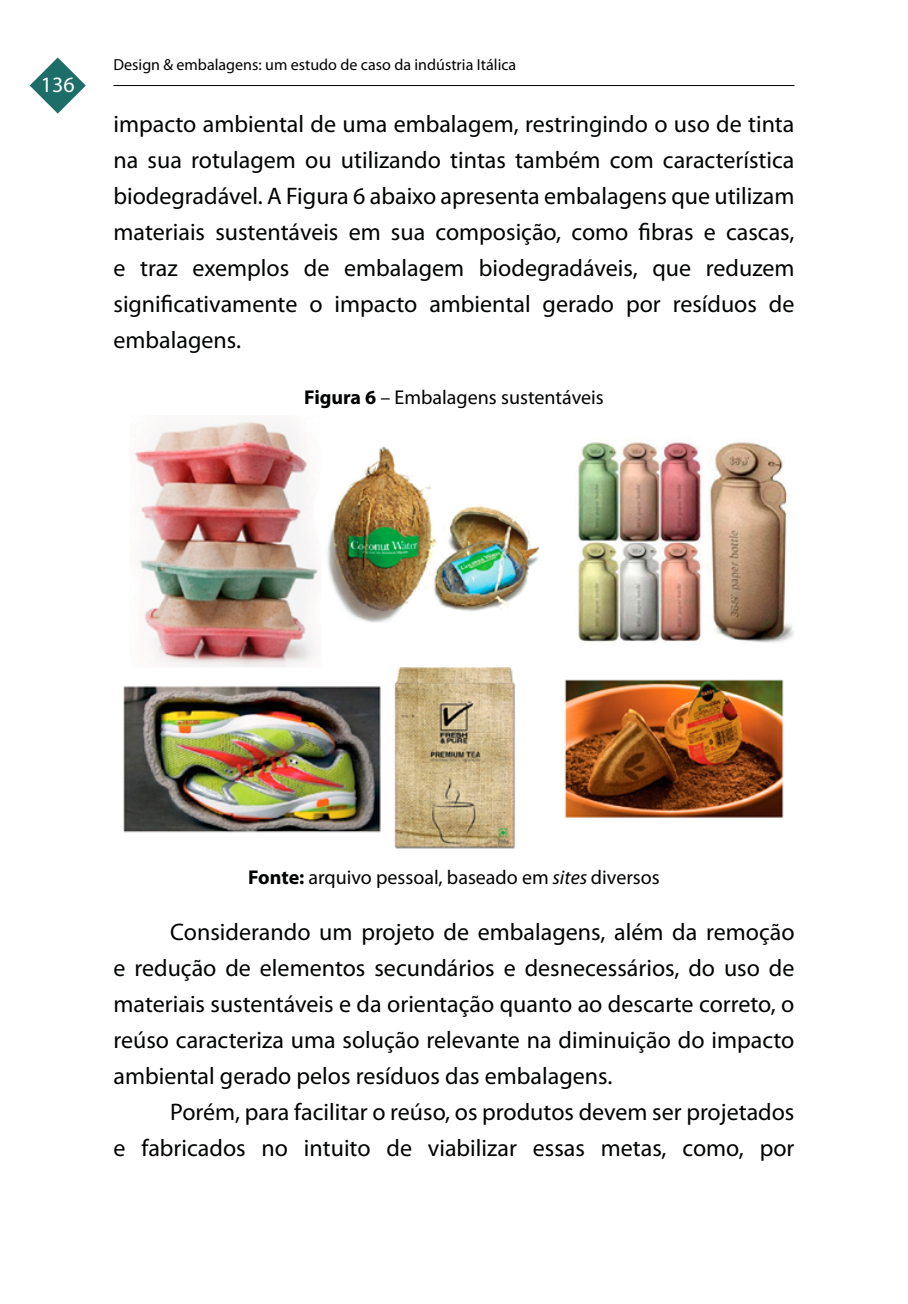
<style>
.page{position:relative;width:908px;height:1304px;background:#fff}
.page>*{position:absolute;margin:0;border:0;box-sizing:border-box;transform-origin:0 0}
.t1{font:24px/36px "Myriad Pro";color:#010202;text-align:justify}
.t2{font:22px "Myriad Pro";color:#fff}
.t3{font:20px "Myriad Pro";color:#010202}
.t4{font:16px "Myriad Pro";color:#000}
.s1{font-weight:700}
.s2{font-style:italic}
</style>
<div class="page">
<svg style="left:30px;top:57px;width:56px;height:57px"></svg>
<hr style="left:113px;top:85px;width:681px;height:1px;background:#000">
<img style="left:123px;top:422px;width:671px;height:426px">
<p class="t2" style="left:41px;top:71px;width:35px">136</p>
<p class="t4" style="left:113px;top:55px;width:404px">Design &amp; embalagens: um estudo de caso da indústria Itálica</p>
<p class="t1" style="left:113px;top:105px;width:682px">impacto ambiental de uma embalagem, restringindo o uso de tinta na sua rotulagem ou utilizando tintas também com característica biodegradável. A Figura 6 abaixo apresenta embalagens que utilizam materiais sustentáveis em sua composição, como fibras e cascas, e traz exemplos de embalagem biodegradáveis, que reduzem significativamente o impacto ambiental gerado por resíduos de embalagens.</p>
<p class="t3" style="left:304px;top:385px;width:301px"><span class="s1">Figura 6</span> – Embalagens sustentáveis</p>
<p class="t3" style="left:248px;top:865px;width:413px"><span class="s1">Fonte:</span> arquivo pessoal, baseado em <span class="s2">sites</span> diversos</p>
<p class="t1" style="left:113px;top:913px;width:682px;text-indent:57px">Considerando um projeto de embalagens, além da remoção e redução de elementos secundários e desnecessários, do uso de materiais sustentáveis e da orientação quanto ao descarte correto, o reúso caracteriza uma solução relevante na diminuição do impacto ambiental gerado pelos resíduos das embalagens.</p>
<p class="t1" style="left:113px;top:1093px;width:682px;text-align:right">Porém, para facilitar o reúso, os produtos devem ser projetados<br>e fabricados no intuito de viabilizar essas metas, como, por</p>
</div>
